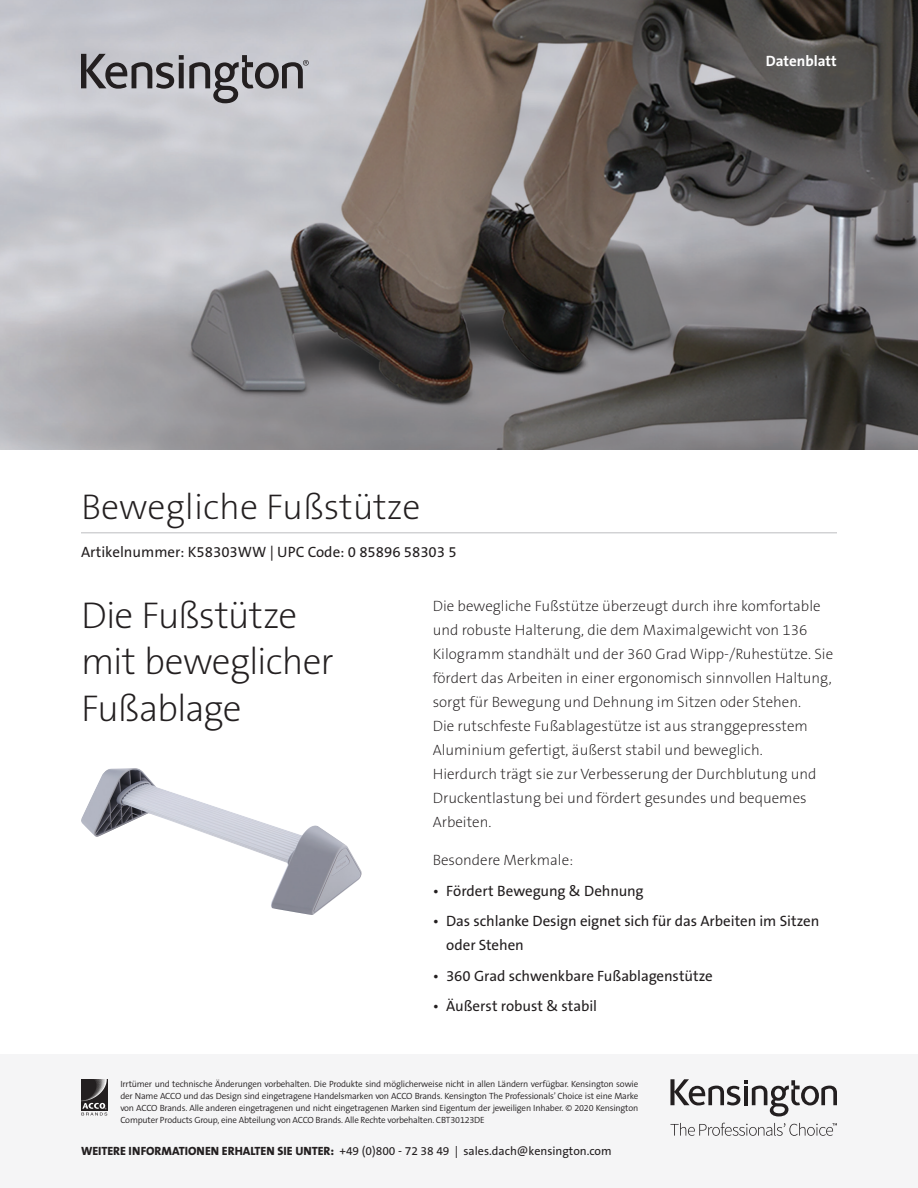
<style>
.page{position:relative;width:918px;height:1188px;background:#fff}
.page>*{position:absolute;margin:0;border:0;box-sizing:border-box;transform-origin:0 0}
.Body{font:37.5px/46.5px "The Sans KENSINGTON2 XL";letter-spacing:-.025em;color:#231f20}
.Main_Header{font:36px "The Sans KENSINGTON2 XL";color:#231f20}
.Body-2{font:15px/24px "The Sans KENSINGTON2 XL";color:#231f20}
.Part_No__UPC{font:15px/24px "The Sans KENSINGTON5 Rg";letter-spacing:-.005em;color:#231f20}
.Part_No__UPC-2{font:15px "The Sans KENSINGTON7 Bd";color:#fff}
.t1{font:12px "The Sans KENSINGTON5 Rg";color:#231f20}
.t2{font:9px/12px "The Sans KENSINGTON4 SL";letter-spacing:-.02em;color:#231f20;text-align:justify}
.s1{font-family:"The Sans KENSINGTON8 XB"}
</style>
<div class="page">
<img style="left:0;top:0;width:918px;height:449px">
<hr style="left:81px;top:532px;width:756px;height:1px;background:#bcbdc0">
<div style="left:0;top:1054px;width:918px;height:134px;background:#f5f5f6"></div>
<img style="left:81px;top:1079px;width:27px;height:32px">
<svg style="left:81px;top:1103px;width:26px;height:13px"></svg>
<svg style="left:670px;top:1079px;width:167px;height:37px"></svg>
<svg style="left:670px;top:1123px;width:167px;height:13px"></svg>
<svg style="left:81px;top:54px;width:228px;height:49px;background:#9e9ea2"></svg>
<img style="left:81px;top:768px;width:281px;height:147px">
<p class="Main_Header" style="left:81px;top:487px;width:341px">Bewegliche Fußstütze</p>
<p class="Part_No__UPC" style="left:81px;top:541px;width:377px">Artikelnummer: K58303WW | UPC Code: 0 85896 58303 5</p>
<p class="Part_No__UPC-2" style="left:766px;top:53px;width:72px">Datenblatt</p>
<p class="Body" style="left:81px;top:593px;width:254px">Die Fußstütze mit beweglicher<br>Fußablage</p>
<p class="Body-2" style="left:433px;top:595px;width:402px">Die bewegliche Fußstütze überzeugt durch ihre komfortable und robuste Halterung, die dem Maximalgewicht von 136<br>Kilogramm standhält und der 360 Grad Wipp-/Ruhestütze. Sie fördert das Arbeiten in einer ergonomisch sinnvollen Haltung, sorgt für Bewegung und Dehnung im Sitzen oder Stehen.<br>Die rutschfeste Fußablagestütze ist aus stranggepresstem Aluminium gefertigt, äußerst stabil und beweglich.<br>Hierdurch trägt sie zur Verbesserung der Durchblutung und Druckentlastung bei und fördert gesundes und bequemes Arbeiten.</p>
<p class="Body-2" style="left:433px;top:848px;width:142px">Besondere Merkmale:</p>
<p class="Part_No__UPC" style="left:433px;top:879px;width:213px">• Fördert Bewegung &amp; Dehnung</p>
<p class="Part_No__UPC" style="left:446px;top:909px;width:375px;text-indent:-14px">• Das schlanke Design eignet sich für das Arbeiten im Sitzen oder Stehen</p>
<p class="Part_No__UPC" style="left:433px;top:964px;width:282px">• 360 Grad schwenkbare Fußablagenstütze</p>
<p class="Part_No__UPC" style="left:433px;top:994px;width:166px">• Äußerst robust &amp; stabil</p>
<p class="t2" style="left:120px;top:1079px;width:519px">Irrtümer und technische Änderungen vorbehalten. Die Produkte sind möglicherweise nicht in allen Ländern verfügbar. Kensington sowie der Name ACCO und das Design sind eingetragene Handelsmarken von ACCO Brands. Kensington The Professionals’ Choice ist eine Marke von ACCO Brands. Alle anderen eingetragenen und nicht eingetragenen Marken sind Eigentum der jeweiligen Inhaber. © 2020 Kensington Computer Products Group, eine Abteilung von ACCO Brands. Alle Rechte vorbehalten. CBT30123DE</p>
<p class="t1" style="left:81px;top:1145px;width:532px"><span class="s1">WEITERE INFORMATIONEN ERHALTEN SIE UNTER:</span> +49 (0)800 - 72 38 49 | sales.dach@kensington.com</p>
</div>
